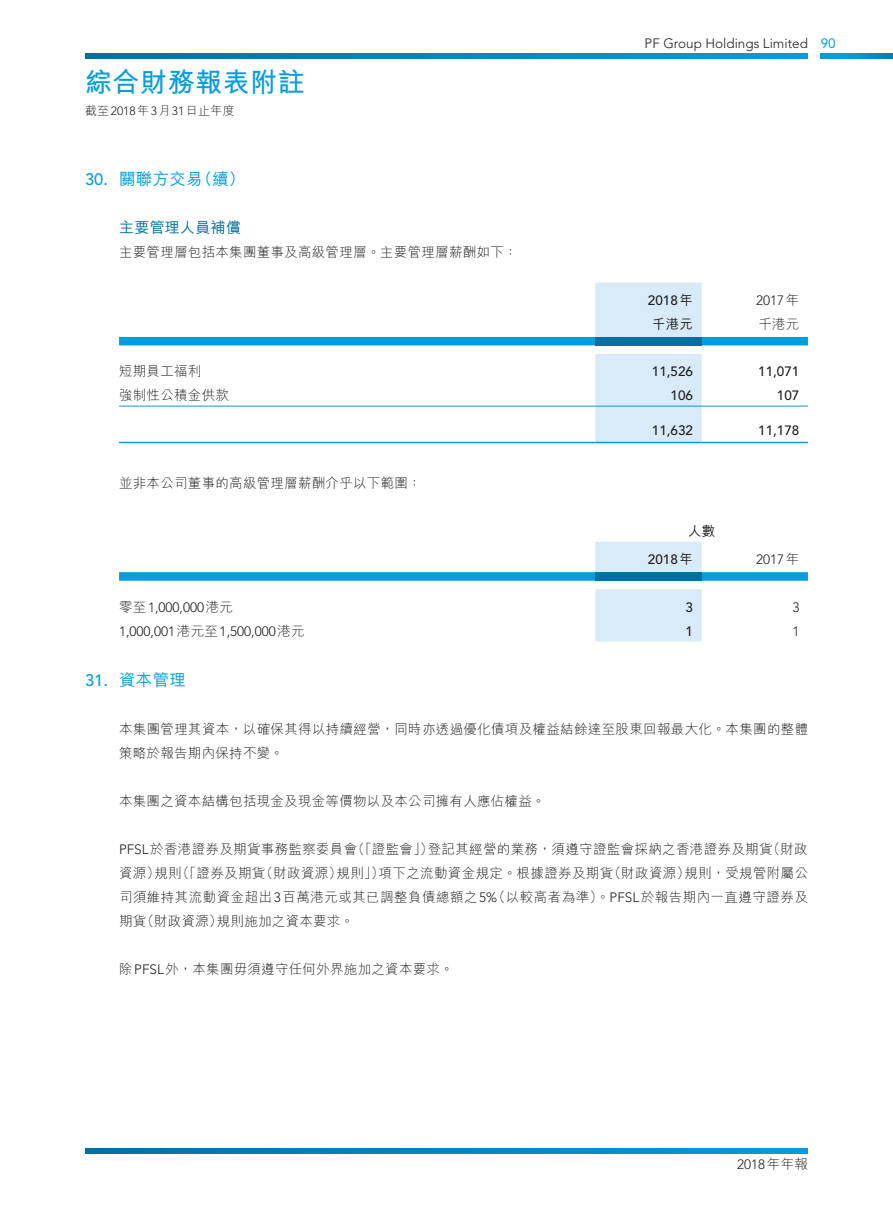
<style>
.page{position:relative;width:893px;height:1212px;background:#fff}
.page>*{position:absolute;margin:0;border:0;box-sizing:border-box;transform-origin:0 0}
.t1{font:700 27px "M Hei HK";letter-spacing:.02em;color:#069ddc}
._01_H1{font:500 16.5px "M Hei HK";letter-spacing:.02em;color:#069ddc}
._01_H1-2{font:500 16.5px "Avenir LT Std";color:#069ddc}
._02_H2{font:500 15px "M Hei HK";letter-spacing:.02em;color:#03709e}
._00_txt{font:300 13.5px/24px "M Hei HK";letter-spacing:.025em;color:#231f20}
._50_Table_txt{font:300 13.5px "Avenir LT Std";color:#231f20}
._50_Table_txt-2{font:500 13.5px "Avenir LT Std";color:#231f20}
._50_Table_txt-3{font:300 13.5px "M Hei HK";letter-spacing:.02em;color:#231f20}
._50_Table_txt-4{font:500 13.5px "M Hei HK";color:#231f20}
.t2{font:13.5px "Avenir LT Std";color:#069ddc}
.t3{font:300 12px "M Hei HK";letter-spacing:.02em;color:#231f20}
.s1{font-family:"Avenir LT Std"}
.s2{font-family:"M Hei HK"}
</style>
<div class="page">
<svg style="left:85px;top:1148px;width:723px;height:5px"></svg>
<svg style="left:85px;top:54px;width:723px;height:5px"></svg>
<svg style="left:821px;top:54px;width:72px;height:5px"></svg>
<svg style="left:119px;top:283px;width:689px;height:159px"></svg>
<div style="left:595px;top:337px;width:107px;height:8px;background:#03709e"></div>
<hr style="left:119px;top:406px;width:476px;height:1px;background:#069ddc">
<hr style="left:595px;top:406px;width:107px;height:1px;background:#069ddc">
<hr style="left:702px;top:406px;width:106px;height:1px;background:#069ddc">
<hr style="left:119px;top:442px;width:476px;height:1px;background:#069ddc">
<hr style="left:595px;top:442px;width:107px;height:1px;background:#069ddc">
<hr style="left:702px;top:442px;width:106px;height:1px;background:#069ddc">
<svg style="left:119px;top:542px;width:689px;height:99px"></svg>
<div style="left:595px;top:572px;width:107px;height:9px;background:#03709e"></div>
<h1 class="t1" style="left:85px;top:63px;width:221px">綜合財務報表附註</h1>
<p class="t3" style="left:85px;top:104px;width:151px">截至<span class="s1">2018</span>年<span class="s1">3</span>月<span class="s1">31</span>日止年度</p>
<p class="_50_Table_txt" style="left:645px;top:35px;width:165px">PF Group Holdings Limited</p>
<p class="t2" style="left:821px;top:35px;width:17px">90</p>
<p class="_01_H1-2" style="left:85px;top:170px;width:24px">30.</p>
<p class="_01_H1" style="left:119px;top:167px;width:85px">關聯方交易</p>
<p class="_01_H1" style="left:196px;top:167px;width:51px">（續(</p>
<p class="_02_H2" style="left:119px;top:216px;width:124px">主要管理人員補償</p>
<p class="_00_txt" style="left:119px;top:240px;width:400px">主要管理層包括本集團董事及高級管理層。主要管理層薪酬如下：</p>
<p class="_50_Table_txt-3" style="left:119px;top:364px;width:84px">短期員工福利</p>
<p class="_50_Table_txt-3" style="left:119px;top:388px;width:111px">強制性公積金供款</p>
<p class="_50_Table_txt-2" style="left:648px;top:292px;width:47px">2018<span class="s2">年</span></p>
<p class="_50_Table_txt" style="left:756px;top:292px;width:45px">2017 <span class="s2">年</span></p>
<p class="_50_Table_txt-4" style="left:652px;top:314px;width:43px">千港元</p>
<p class="_50_Table_txt-3" style="left:758px;top:317px;width:43px">千港元</p>
<p class="_50_Table_txt-2" style="left:652px;top:364px;width:43px">11,526</p>
<p class="_50_Table_txt-2" style="left:758px;top:364px;width:43px">11,071</p>
<p class="_50_Table_txt-2" style="left:671px;top:388px;width:24px">106</p>
<p class="_50_Table_txt-2" style="left:777px;top:388px;width:24px">107</p>
<p class="_50_Table_txt-2" style="left:652px;top:423px;width:43px">11,632</p>
<p class="_50_Table_txt-2" style="left:758px;top:423px;width:43px">11,178</p>
<p class="_00_txt" style="left:119px;top:471px;width:304px">並非本公司董事的高級管理層薪酬介乎以下範圍：</p>
<p class="_01_H1-2" style="left:85px;top:671px;width:24px">31.</p>
<p class="_50_Table_txt" style="left:119px;top:599px;width:116px"><span class="s2">零至</span>1,000,000<span class="s2">港元</span></p>
<p class="_50_Table_txt" style="left:119px;top:623px;width:187px">1,000,001<span class="s2">港元至</span>1,500,000<span class="s2">港元</span></p>
<p class="_01_H1" style="left:119px;top:668px;width:68px">資本管理</p>
<p class="_50_Table_txt-4" style="left:688px;top:521px;width:29px">人數</p>
<p class="_50_Table_txt-2" style="left:648px;top:552px;width:47px">2018<span class="s2">年</span></p>
<p class="_50_Table_txt" style="left:756px;top:551px;width:45px">2017 <span class="s2">年</span></p>
<p class="_50_Table_txt-2" style="left:686px;top:599px;width:9px">3</p>
<p class="_50_Table_txt" style="left:792px;top:599px;width:9px">3</p>
<p class="_50_Table_txt-2" style="left:686px;top:623px;width:9px">1</p>
<p class="_50_Table_txt" style="left:792px;top:623px;width:9px">1</p>
<p class="_00_txt" style="left:119px;top:717px;width:691px">本集團管理其資本，以確保其得以持續經營，同時亦透過優化債項及權益結餘達至股東回報最大化。本集團的整體策略於報告期內保持不變。</p>
<p class="_00_txt" style="left:119px;top:789px;width:428px">本集團之資本結構包括現金及現金等價物以及本公司擁有人應佔權益。</p>
<p class="_00_txt" style="left:767px;top:837px;width:42px">（財政</p>
<p class="_00_txt" style="left:352px;top:837px;width:83px">（「證監會」）</p>
<p class="_00_txt" style="left:119px;top:837px;width:240px"><span class="s1">PFSL</span>於香港證券及期貨事務監察委員會</p>
<p class="_00_txt" style="left:428px;top:837px;width:346px">登記其經營的業務，須遵守證監會採納之香港證券及期貨</p>
<p class="_00_txt" style="left:119px;top:861px;width:42px">資源）</p>
<p class="_00_txt" style="left:176px;top:861px;width:91px">（「證券及期貨</p>
<p class="_00_txt" style="left:260px;top:861px;width:84px">（財政資源）</p>
<p class="_00_txt" style="left:336px;top:861px;width:49px">規則」）</p>
<p class="_00_txt" style="left:608px;top:861px;width:84px">（財政資源）</p>
<p class="_00_txt" style="left:684px;top:861px;width:125px">規則，受規管附屬公</p>
<p class="_00_txt" style="left:379px;top:861px;width:236px">項下之流動資金規定。根據證券及期貨</p>
<p class="_00_txt" style="left:154px;top:861px;width:29px">規則</p>
<p class="_00_txt" style="left:492px;top:885px;width:317px">（以較高者為準）。<span class="s1">PFSL</span>於報告期內一直遵守證券及</p>
<p class="_00_txt" style="left:217px;top:885px;width:282px;text-indent:-98px">司須維持其流動資金超出<span class="s1">3</span>百萬港元或其已調整負債總額之<span class="s1">5%</span>規則施加之資本要求。</p>
<p class="_00_txt" style="left:141px;top:909px;width:83px">（財政資源）</p>
<p class="_00_txt" style="left:119px;top:909px;width:29px">期貨</p>
<p class="_00_txt" style="left:119px;top:957px;width:336px">除<span class="s1">PFSL</span>外，本集團毋須遵守任何外界施加之資本要求。</p>
<p class="_50_Table_txt" style="left:737px;top:1156px;width:72px">2018<span class="s2">年年報</span></p>
</div>
